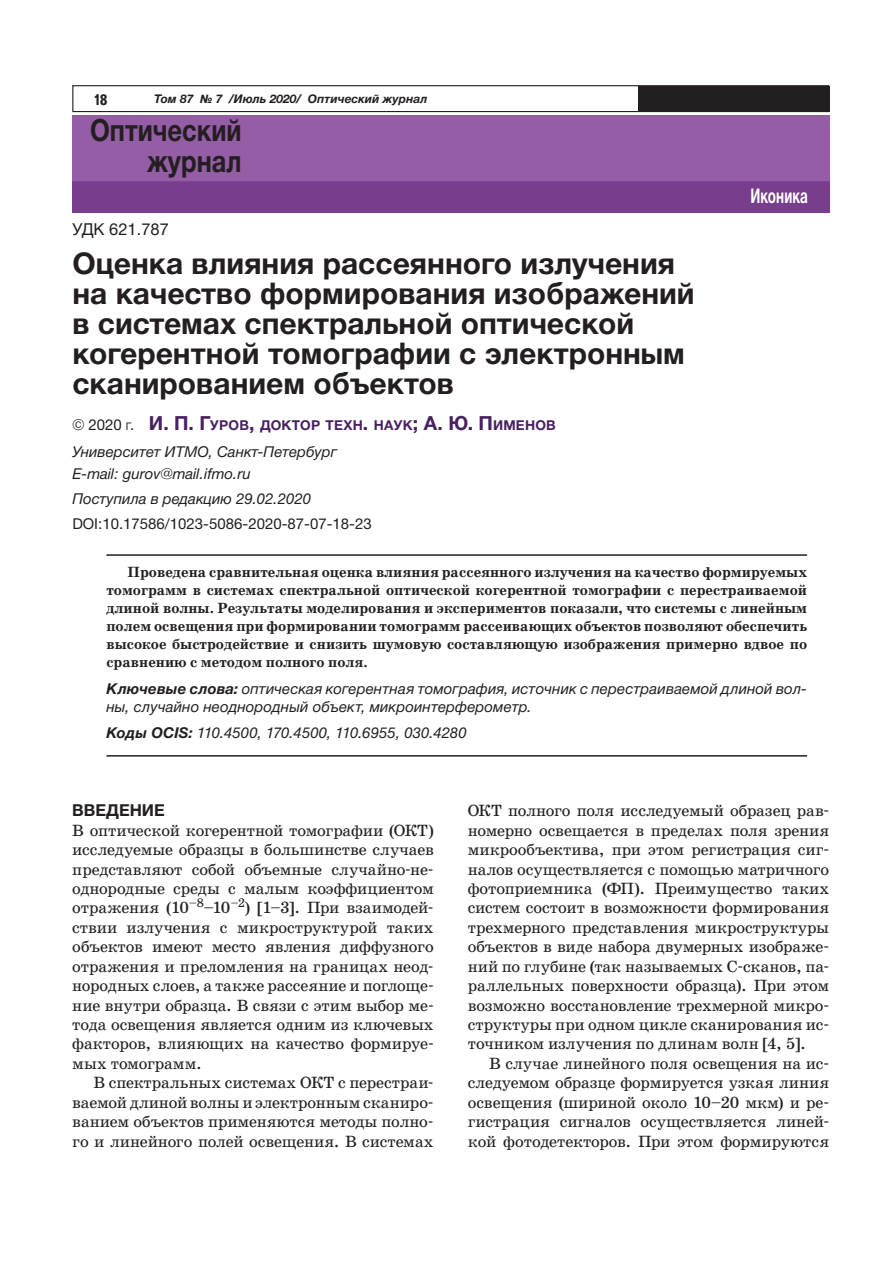
<style>
.page{position:relative;width:893px;height:1263px;background:#fff}
.page>*{position:absolute;margin:0;border:0;box-sizing:border-box;transform-origin:0 0}
.t1{font:700 30.6px/30.6px "Helvetica Neue Cyr";color:#231f20;text-align:right;scale:.83 1}
.t2{font:700 30px/30px "Helvetica Neue Cyr";color:#231f20}
.t3{font:700 20.25px "Helvetica Neue Cyr";color:#fff;scale:.67 1}
.t4{font:16.5px/19.5px "School Book C";letter-spacing:-.005em;color:#231f20;text-align:justify}
.t5{font:16.5px "Helvetica Neue Cyr";color:#231f20}
.t6{font:700 16.5px "Helvetica Neue Cyr";color:#231f20}
.t7{font:700 15px/18px "School Book C";color:#231f20;text-align:justify}
.t8{font:italic 15px/22.2px "Helvetica Neue Cyr";letter-spacing:.005em;color:#231f20}
.t9{font:15px "Helvetica Neue Cyr";color:#231f20}
.t10{font:700 15px "Text Book C";color:#231f20;scale:.9 1}
.t11{font:700 13.65px "Helvetica Neue Cyr";letter-spacing:.015em;color:#482160}
.t12{font:italic 700 12px "Helvetica Neue Cyr";color:#231f20}
.s1{font-weight:400;font-size:15px;color:#231f20}
.s2{font-weight:400;font-size:10.5px;color:#231f20}
.s3{font-size:19.5px}
.s4{font-weight:700}
</style>
<div class="page">
<img style="left:72px;top:116px;width:757px;height:97px">
<div style="left:72px;top:85px;width:757px;height:27px;border:1px solid #231f20"></div>
<div style="left:638px;top:86px;width:191px;height:26px;background:#231f20"></div>
<hr style="left:106px;top:554px;width:701px;height:2px;background:#231f20">
<hr style="left:106px;top:755px;width:701px;height:2px;background:#231f20">
<p class="t10" style="left:93px;top:91px;width:17px">18</p>
<p class="t12" style="left:154px;top:92px;width:275px">Том 87 № 7 /Июль 2020/ Оптический журнал</p>
<h1 class="t1" style="left:90px;top:119px;width:184px">Оптический журнал</h1>
<p class="t3" style="left:750px;top:189px;width:87px">Иконика</p>
<p class="t5" style="left:72px;top:220px;width:98px">УДК 621.787</p>
<h2 class="t2" style="left:72px;top:251px;width:624px">Оценка влияния рассеянного излучения на качество формирования изображений в системах спектральной оптической когерентной томографии с электронным сканированием объектов</h2>
<p class="t11" style="left:72px;top:420px;width:485px"><span class="s1">© 2020</span> <span class="s2">Г</span><span class="s1">.</span> <span class="s3">И. П. Г</span>УРОВ<span class="s3">,</span> ДОКТОР ТЕХН<span class="s3">.</span> НАУК<span class="s3">; А. Ю. П</span>ИМЕНОВ</p>
<p class="t8" style="left:72px;top:440px;width:266px">Университет ИТМО, Санкт-Петербург<br>E-mail: gurov@mail.ifmo.ru</p>
<p class="t8" style="left:72px;top:488px;width:240px">Поступила в редакцию 29.02.2020</p>
<p class="t9" style="left:72px;top:516px;width:301px">DOI:10.17586/1023-5086-2020-87-07-18-23</p>
<p class="t7" style="left:106px;top:564px;width:702px;text-indent:21px">Проведена сравнительная оценка влияния рассеянного излучения на качество формируемых томограмм в системах спектральной оптической когерентной томографии с перестраиваемой длиной волны. Результаты моделирования и экспериментов показали, что системы с линейным полем освещения при формировании томограмм рассеивающих объектов позволяют обеспечить высокое быстродействие и снизить шумовую составляющую изображения примерно вдвое по сравнению с методом полного поля.</p>
<p class="t8" style="left:106px;top:679px;width:702px;line-height:18px"><span class="s4">Ключевые слова:</span> оптическая когерентная томография, источник с перестраиваемой длиной вол&shy;ны, случайно неоднородный объект, микроинтерферометр.</p>
<p class="t8" style="left:106px;top:722px;width:362px"><span class="s4">Коды OCIS:</span> 110.4500, 170.4500, 110.6955, 030.4280</p>
<p class="t6" style="left:72px;top:804px;width:94px">ВВЕДЕНИЕ</p>
<p class="t4" style="left:72px;top:822px;width:363px">В оптической когерентной томографии (ОКТ) исследуемые образцы в большинстве случаев представляют собой объемные случайно-не&shy;однородные среды с малым коэффициентом отражения (10<sup>–8</sup>–10<sup>–2</sup>) [1–3]. При взаимодей&shy;ствии излучения с микроструктурой таких объектов имеют место явления диффузного отражения и преломления на границах неод&shy;нородных слоев, а также рассеяние и поглоще&shy;ние внутри образца. В связи с этим выбор ме&shy;тода освещения является одним из ключевых факторов, влияющих на качество формируе&shy;мых томограмм.</p>
<p class="t4" style="left:72px;top:1074px;width:363px;text-indent:21px">В спектральных системах ОКТ с перестраи&shy;ваемой длиной волны и электронным сканиро&shy;ванием объектов применяются методы полно&shy;го и линейного полей освещения. В системах</p>
<p class="t4" style="left:468px;top:802px;width:363px">ОКТ полного поля исследуемый образец рав&shy;номерно освещается в пределах поля зрения микрообъектива, при этом регистрация сиг&shy;налов осуществляется с помощью матричного фотоприемника (ФП). Преимущество таких систем состоит в возможности формирования трехмерного представления микроструктуры объектов в виде набора двумерных изображе&shy;ний по глубине (так называемых С-сканов, па&shy;раллельных поверхности образца). При этом возможно восстановление трехмерной микро&shy;структуры при одном цикле сканирования ис&shy;точником излучения по длинам волн [4, 5].</p>
<p class="t4" style="left:468px;top:1055px;width:363px;text-indent:21px">В случае линейного поля освещения на ис&shy;следуемом образце формируется узкая линия освещения (шириной около 10–20 мкм) и ре&shy;гистрация сигналов осуществляется линей&shy;кой фотодетекторов. При этом формируются</p>
</div>
